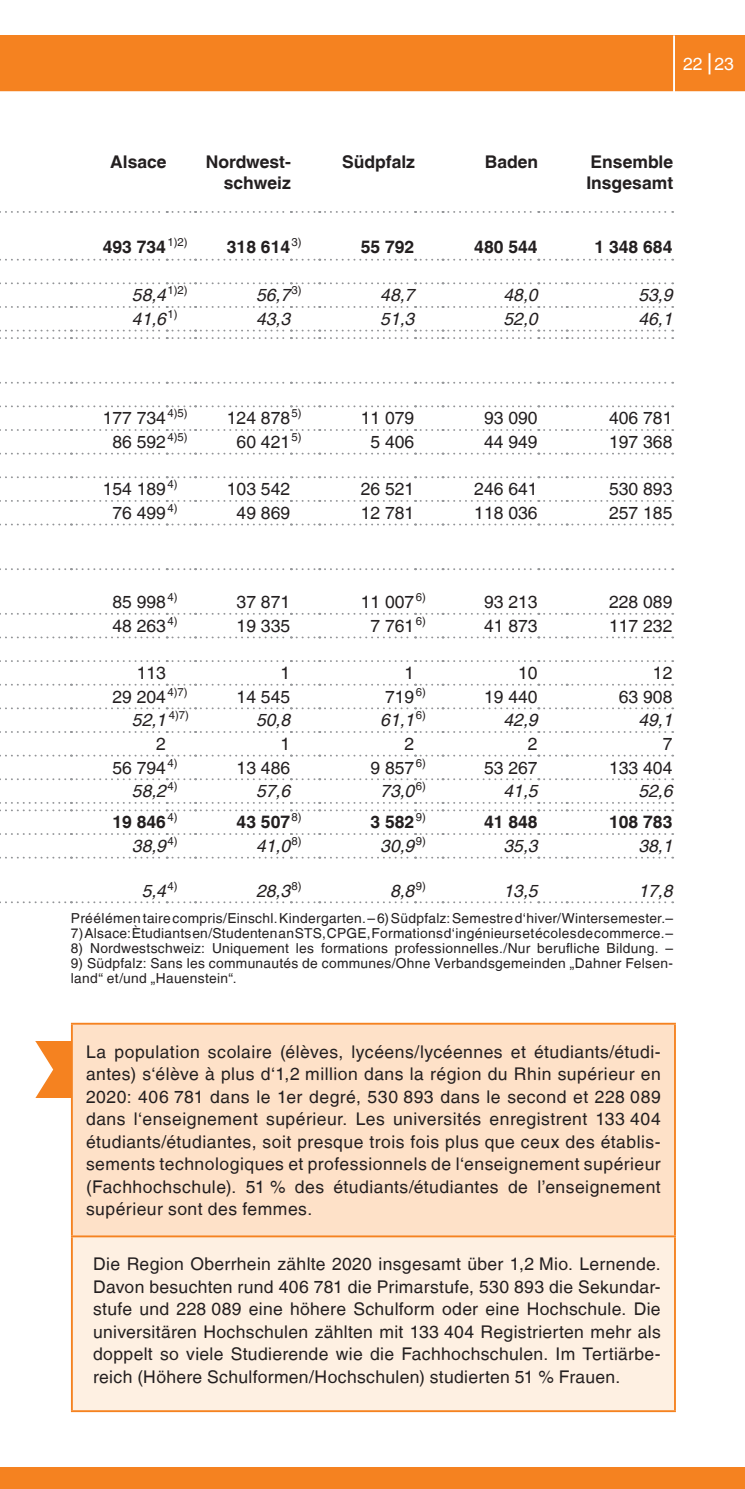
<style>
.page{position:relative;width:745px;height:1489px;background:#fff}
.page>*{position:absolute;margin:0;border:0;box-sizing:border-box;transform-origin:0 0}
.t1{font:17.5px/22.5px "Helvetica LT";color:#231f20;text-align:justify}
.t2{font:italic 17.5px "Helvetica LT";color:#231f20}
.t3{font:700 17.5px/21px "Helvetica LT";color:#231f20;text-align:right}
.t4{font:17.5px "Helvetica LT";color:#fff}
.t5{font:13.75px/15px "Helvetica LT";letter-spacing:.025em;color:#231f20}
</style>
<div class="page">
<div style="left:0;top:35px;width:744px;height:57px;background:#f58220"></div>
<hr style="left:672px;top:35px;width:2px;height:57px;background:#fff">
<hr style="left:708px;top:53px;width:2px;height:21px;background:#fff">
<hr style="left:0;top:91px;width:744px;height:2px;background:#fff">
<div style="left:0;top:1467px;width:744px;height:21px;background:#f58220"></div>
<svg style="left:0;top:211px;width:672px;height:2px"></svg>
<svg style="left:0;top:259px;width:672px;height:1px"></svg>
<svg style="left:0;top:329px;width:672px;height:2px"></svg>
<svg style="left:0;top:337px;width:672px;height:2px"></svg>
<svg style="left:0;top:382px;width:672px;height:1px"></svg>
<svg style="left:0;top:405px;width:672px;height:2px"></svg>
<svg style="left:0;top:429px;width:672px;height:2px"></svg>
<svg style="left:0;top:452px;width:672px;height:2px"></svg>
<svg style="left:0;top:476px;width:672px;height:2px"></svg>
<svg style="left:0;top:500px;width:672px;height:2px"></svg>
<svg style="left:0;top:523px;width:672px;height:2px"></svg>
<svg style="left:0;top:568px;width:672px;height:2px"></svg>
<svg style="left:0;top:613px;width:672px;height:1px"></svg>
<svg style="left:0;top:636px;width:672px;height:2px"></svg>
<svg style="left:0;top:660px;width:672px;height:2px"></svg>
<svg style="left:0;top:683px;width:672px;height:2px"></svg>
<svg style="left:0;top:707px;width:672px;height:2px"></svg>
<svg style="left:0;top:731px;width:672px;height:2px"></svg>
<svg style="left:0;top:754px;width:672px;height:2px"></svg>
<svg style="left:0;top:778px;width:672px;height:2px"></svg>
<svg style="left:0;top:802px;width:672px;height:1px"></svg>
<svg style="left:0;top:809px;width:672px;height:2px"></svg>
<svg style="left:0;top:833px;width:672px;height:2px"></svg>
<svg style="left:0;top:856px;width:672px;height:2px"></svg>
<svg style="left:0;top:901px;width:672px;height:2px"></svg>
<svg style="left:0;top:282px;width:672px;height:2px"></svg>
<svg style="left:0;top:306px;width:672px;height:2px"></svg>
<div style="left:35px;top:1041px;width:37px;height:56px;background:#f58220"></div>
<svg style="left:35px;top:1041px;width:18px;height:56px"></svg>
<div style="left:72px;top:1023px;width:602px;height:213px;background:#fee1c8"></div>
<div style="left:72px;top:1236px;width:602px;height:174px;background:#fef0e2"></div>
<hr style="left:71px;top:1022px;width:604px;height:2px;background:#f58220">
<hr style="left:71px;top:1024px;width:2px;height:211px;background:#f58220">
<hr style="left:673px;top:1024px;width:2px;height:211px;background:#f58220">
<hr style="left:71px;top:1235px;width:604px;height:2px;background:#f58220">
<hr style="left:71px;top:1237px;width:2px;height:172px;background:#f58220">
<hr style="left:673px;top:1237px;width:2px;height:172px;background:#f58220">
<hr style="left:71px;top:1409px;width:604px;height:2px;background:#f58220">
<p class="t4" style="left:682px;top:54px;width:52px">22 23</p>
<p class="t3" style="left:110px;top:151px;width:58px">Alsace</p>
<p class="t3" style="left:206px;top:151px;width:86px">Nordwest&shy;schweiz</p>
<p class="t3" style="left:342px;top:151px;width:74px">Südpfalz</p>
<p class="t3" style="left:484px;top:151px;width:55px">Baden</p>
<p class="t3" style="left:586px;top:151px;width:88px;text-align:left">Ensemble<br>Insgesamt</p>
<p class="t3" style="left:103px;top:236px;width:86px">493 734<sup>1)2)</sup></p>
<p class="t3" style="left:227px;top:236px;width:76px">318 614<sup>3)</sup></p>
<p class="t3" style="left:360px;top:236px;width:55px">55 792</p>
<p class="t3" style="left:474px;top:236px;width:65px">480 544</p>
<p class="t3" style="left:594px;top:236px;width:79px">1 348 684</p>
<p class="t2" style="left:132px;top:285px;width:57px">58,4<sup>1)2)</sup></p>
<p class="t2" style="left:256px;top:285px;width:47px">56,7<sup>3)</sup></p>
<p class="t2" style="left:380px;top:285px;width:36px">48,7</p>
<p class="t2" style="left:503px;top:285px;width:36px">48,0</p>
<p class="t2" style="left:638px;top:285px;width:36px">53,9</p>
<p class="t2" style="left:132px;top:309px;width:47px">41,6<sup>1)</sup></p>
<p class="t2" style="left:256px;top:309px;width:36px">43,3</p>
<p class="t2" style="left:380px;top:309px;width:36px">51,3</p>
<p class="t2" style="left:503px;top:309px;width:36px">52,0</p>
<p class="t2" style="left:638px;top:309px;width:36px">46,1</p>
<p class="t1" style="left:103px;top:407px;width:86px">177 734<sup>4)5)</sup></p>
<p class="t1" style="left:227px;top:407px;width:76px">124 878<sup>5)</sup></p>
<p class="t1" style="left:360px;top:407px;width:55px">11 079</p>
<p class="t1" style="left:483px;top:407px;width:55px">93 090</p>
<p class="t1" style="left:608px;top:407px;width:65px">406 781</p>
<p class="t1" style="left:112px;top:430px;width:77px">86 592<sup>4)5)</sup></p>
<p class="t1" style="left:236px;top:430px;width:67px">60 421<sup>5)</sup></p>
<p class="t1" style="left:370px;top:430px;width:45px">5 406</p>
<p class="t1" style="left:483px;top:430px;width:55px">44 949</p>
<p class="t1" style="left:608px;top:430px;width:65px">197 368</p>
<p class="t1" style="left:103px;top:478px;width:76px">154 189<sup>4)</sup></p>
<p class="t1" style="left:227px;top:478px;width:65px">103 542</p>
<p class="t1" style="left:360px;top:478px;width:55px">26 521</p>
<p class="t1" style="left:474px;top:478px;width:65px">246 641</p>
<p class="t1" style="left:608px;top:478px;width:65px">530 893</p>
<p class="t1" style="left:112px;top:501px;width:67px">76 499<sup>4)</sup></p>
<p class="t1" style="left:236px;top:501px;width:55px">49 869</p>
<p class="t1" style="left:360px;top:501px;width:55px">12 781</p>
<p class="t1" style="left:474px;top:501px;width:65px">118 036</p>
<p class="t1" style="left:608px;top:501px;width:65px">257 185</p>
<p class="t1" style="left:112px;top:591px;width:67px">85 998<sup>4)</sup></p>
<p class="t1" style="left:236px;top:591px;width:55px">37 871</p>
<p class="t1" style="left:360px;top:591px;width:67px">11 007<sup>6)</sup></p>
<p class="t1" style="left:483px;top:591px;width:55px">93 213</p>
<p class="t1" style="left:608px;top:591px;width:65px">228 089</p>
<p class="t1" style="left:112px;top:614px;width:67px">48 263<sup>4)</sup></p>
<p class="t1" style="left:236px;top:614px;width:55px">19 335</p>
<p class="t1" style="left:370px;top:614px;width:57px">7 761<sup>6)</sup></p>
<p class="t1" style="left:483px;top:614px;width:55px">41 873</p>
<p class="t1" style="left:608px;top:614px;width:65px">117 232</p>
<p class="t1" style="left:137px;top:661px;width:31px">113</p>
<p class="t1" style="left:280px;top:661px;width:11px">1</p>
<p class="t1" style="left:404px;top:661px;width:11px">1</p>
<p class="t1" style="left:518px;top:661px;width:21px">10</p>
<p class="t1" style="left:652px;top:661px;width:21px">12</p>
<p class="t1" style="left:112px;top:685px;width:77px">29 204<sup>4)7)</sup></p>
<p class="t1" style="left:236px;top:685px;width:55px">14 545</p>
<p class="t1" style="left:385px;top:685px;width:42px">719<sup>6)</sup></p>
<p class="t1" style="left:483px;top:685px;width:55px">19 440</p>
<p class="t1" style="left:618px;top:685px;width:55px">63 908</p>
<p class="t2" style="left:132px;top:710px;width:59px">52,1 <sup>4)7)</sup></p>
<p class="t2" style="left:256px;top:710px;width:36px">50,8</p>
<p class="t2" style="left:380px;top:710px;width:47px">61,1<sup>6)</sup></p>
<p class="t2" style="left:503px;top:710px;width:36px">42,9</p>
<p class="t2" style="left:638px;top:710px;width:36px">49,1</p>
<p class="t1" style="left:156px;top:732px;width:11px">2</p>
<p class="t1" style="left:280px;top:732px;width:11px">1</p>
<p class="t1" style="left:404px;top:732px;width:11px">2</p>
<p class="t1" style="left:527px;top:732px;width:11px">2</p>
<p class="t1" style="left:662px;top:732px;width:11px">7</p>
<p class="t1" style="left:112px;top:756px;width:67px">56 794<sup>4)</sup></p>
<p class="t1" style="left:236px;top:756px;width:55px">13 486</p>
<p class="t1" style="left:370px;top:756px;width:57px">9 857<sup>6)</sup></p>
<p class="t1" style="left:483px;top:756px;width:55px">53 267</p>
<p class="t1" style="left:608px;top:756px;width:65px">133 404</p>
<p class="t2" style="left:132px;top:781px;width:47px">58,2<sup>4)</sup></p>
<p class="t2" style="left:256px;top:781px;width:36px">57,6</p>
<p class="t2" style="left:380px;top:781px;width:47px">73,0<sup>6)</sup></p>
<p class="t2" style="left:503px;top:781px;width:36px">41,5</p>
<p class="t2" style="left:638px;top:781px;width:36px">52,6</p>
<p class="t3" style="left:112px;top:811px;width:67px">19 846<sup>4)</sup></p>
<p class="t3" style="left:236px;top:811px;width:67px">43 507<sup>8)</sup></p>
<p class="t3" style="left:370px;top:811px;width:57px">3 582<sup>9)</sup></p>
<p class="t3" style="left:483px;top:811px;width:55px">41 848</p>
<p class="t3" style="left:608px;top:811px;width:65px">108 783</p>
<p class="t2" style="left:132px;top:835px;width:47px">38,9<sup>4)</sup></p>
<p class="t2" style="left:256px;top:835px;width:47px">41,0<sup>8)</sup></p>
<p class="t2" style="left:380px;top:835px;width:47px">30,9<sup>9)</sup></p>
<p class="t2" style="left:503px;top:835px;width:36px">35,3</p>
<p class="t2" style="left:638px;top:835px;width:36px">38,1</p>
<p class="t2" style="left:142px;top:880px;width:37px">5,4<sup>4)</sup></p>
<p class="t2" style="left:256px;top:880px;width:47px">28,3<sup>8)</sup></p>
<p class="t2" style="left:390px;top:880px;width:37px">8,8<sup>9)</sup></p>
<p class="t2" style="left:503px;top:880px;width:36px">13,5</p>
<p class="t2" style="left:638px;top:880px;width:36px">17,8</p>
<p class="t5" style="left:71px;top:910px;width:603px">Préélémen taire compris/Einschl. Kindergarten. – 6) Südpfalz: Semestre d‘hiver/Wintersemester.–</p>
<p class="t5" style="left:71px;top:925px;width:603px">7) Alsace: Ètudiants en/Studenten an STS, CPGE, Formations d‘ingénieurs et écoles de commerce. –</p>
<p class="t5" style="left:71px;top:940px;width:603px">8) Nordwestschweiz: Uniquement les formations professionnelles./Nur berufliche Bildung. –</p>
<p class="t5" style="left:71px;top:955px;width:603px">9) Südpfalz: Sans les communautés de communes/Ohne Verbandsgemeinden „Dahner Felsen&shy;land“ et/und „Hauenstein“.</p>
<p class="t1" style="left:86px;top:1040px;width:576px">La population scolaire (élèves, lycéens/lycéennes et étudiants/étudi&shy;antes) s‘élève à plus d‘1,2 million dans la région du Rhin supérieur en 2020: 406 781 dans le 1er degré, 530 893 dans le second et 228 089 dans l‘enseignement supérieur. Les universités enregistrent 133 404 étudiants/étudiantes, soit presque trois fois plus que ceux des établis&shy;sements technologiques et professionnels de l‘enseignement supérieur (Fachhochschule). 51 % des étudiants/étudiantes de l’enseignement supérieur sont des femmes.</p>
<p class="t1" style="left:93px;top:1252px;width:568px">Die Region Oberrhein zählte 2020 insgesamt über 1,2 Mio. Lernende.<br>Davon besuchten rund 406 781 die Primarstufe, 530 893 die Sekundar&shy;stufe und 228 089 eine höhere Schulform oder eine Hochschule. Die universitären Hochschulen zählten mit 133 404 Registrierten mehr als doppelt so viele Studierende wie die Fachhochschulen. Im Tertiärbe&shy;reich (Höhere Schulformen/Hochschulen) studierten 51 % Frauen.</p>
</div>
